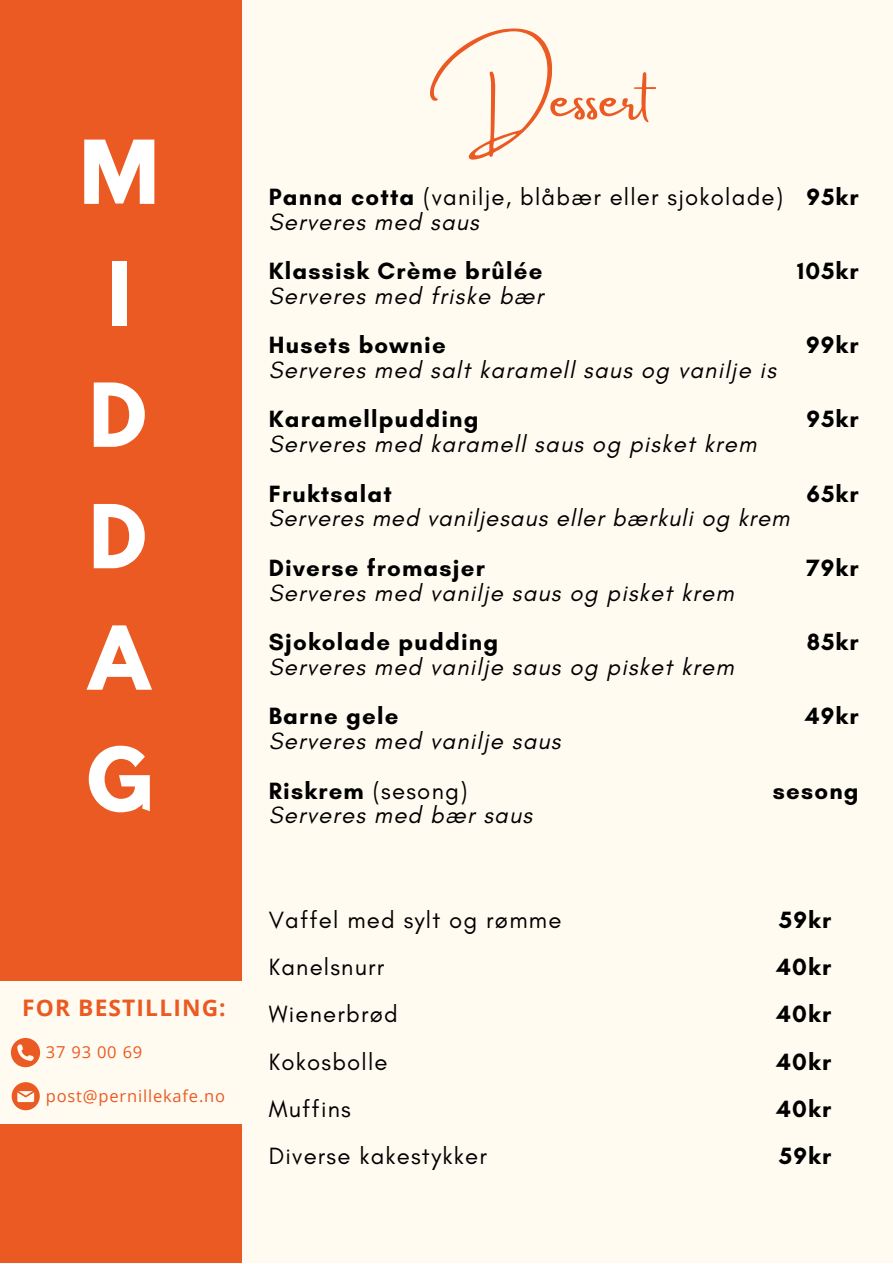
<style>
.page{position:relative;width:893px;height:1264px;background:#fff}
.page>*{position:absolute;margin:0;border:0;box-sizing:border-box;transform-origin:0 0}
.t1{font:78px "Hussar Bd";color:#fff}
.t2{font:58.5px "Amsterdam Two";color:#ea5a22}
.t3{font:italic 24px "Glacial Indifference";letter-spacing:.05em;color:#000}
.t4{font:700 24px "Glacial Indifference";letter-spacing:.05em;color:#000}
.t5{font:24px "Glacial Indifference";letter-spacing:.05em;color:#000}
.t6{font:700 22.8px "Open Sans";letter-spacing:.05em;color:#ea5a22}
.t7{font:16.5px "Open Sans";letter-spacing:.05em;color:#ea5a22}
.s1{font-weight:700}
</style>
<div class="page">
<div style="left:0;top:0;width:892px;height:1262px;background:#fffbf0"></div>
<div style="left:0;top:0;width:242px;height:1262px;background:#ea5a22"></div>
<div style="left:0;top:981px;width:257px;height:142px;background:#fffbf0"></div>
<svg style="left:11px;top:1038px;width:29px;height:29px"></svg>
<svg style="left:12px;top:1082px;width:28px;height:28px"></svg>
<p class="t1" style="left:79px;top:134px;width:83px">M</p>
<p class="t1" style="left:106px;top:255px;width:28px">I</p>
<p class="t1" style="left:88px;top:376px;width:63px">D</p>
<p class="t1" style="left:88px;top:498px;width:63px">D</p>
<p class="t1" style="left:83px;top:619px;width:74px">A</p>
<p class="t1" style="left:84px;top:741px;width:72px">G</p>
<p class="t6" style="left:22px;top:991px;width:205px">FOR BESTILLING:</p>
<p class="t7" style="left:46px;top:1040px;width:98px">37 93 00 69</p>
<p class="t7" style="left:46px;top:1084px;width:181px">post@pernillekafe.no</p>
<p class="t2" style="left:457px;top:66px;width:196px">Dessert</p>
<p class="t5" style="left:269px;top:182px;width:516px"><span class="s1">Panna cotta</span> (vanilje, blåbær eller sjokolade)</p>
<p class="t3" style="left:269px;top:207px;width:211px">Serveres med saus</p>
<p class="t4" style="left:269px;top:256px;width:275px">Klassisk Crème brûlée</p>
<p class="t3" style="left:269px;top:281px;width:276px">Serveres med friske bær</p>
<p class="t4" style="left:269px;top:330px;width:178px">Husets bownie</p>
<p class="t3" style="left:269px;top:355px;width:508px">Serveres med salt karamell saus og vanilje is</p>
<p class="t4" style="left:269px;top:404px;width:211px">Karamellpudding</p>
<p class="t3" style="left:269px;top:429px;width:489px">Serveres med karamell saus og pisket krem</p>
<p class="t4" style="left:269px;top:479px;width:124px">Fruktsalat</p>
<p class="t3" style="left:269px;top:503px;width:522px">Serveres med vaniljesaus eller bærkuli og krem</p>
<p class="t4" style="left:269px;top:553px;width:217px">Diverse fromasjer</p>
<p class="t3" style="left:269px;top:578px;width:466px">Serveres med vanilje saus og pisket krem</p>
<p class="t4" style="left:269px;top:627px;width:231px">Sjokolade pudding</p>
<p class="t3" style="left:269px;top:652px;width:466px">Serveres med vanilje saus og pisket krem</p>
<p class="t4" style="left:269px;top:701px;width:131px">Barne gele</p>
<p class="t3" style="left:269px;top:726px;width:293px">Serveres med vanilje saus</p>
<p class="t5" style="left:269px;top:775px;width:200px"><span class="s1">Riskrem</span> (sesong)</p>
<p class="t3" style="left:269px;top:800px;width:265px">Serveres med bær saus</p>
<p class="t4" style="left:806px;top:182px;width:54px">95kr</p>
<p class="t4" style="left:797px;top:256px;width:63px">105kr</p>
<p class="t4" style="left:806px;top:330px;width:54px">99kr</p>
<p class="t4" style="left:806px;top:404px;width:54px">95kr</p>
<p class="t4" style="left:806px;top:479px;width:54px">65kr</p>
<p class="t4" style="left:806px;top:553px;width:54px">79kr</p>
<p class="t4" style="left:806px;top:627px;width:53px">85kr</p>
<p class="t4" style="left:805px;top:701px;width:55px">49kr</p>
<p class="t4" style="left:772px;top:775px;width:87px">sesong</p>
<p class="t5" style="left:269px;top:905px;width:294px">Vaffel med sylt og rømme</p>
<p class="t5" style="left:269px;top:952px;width:117px">Kanelsnurr</p>
<p class="t5" style="left:269px;top:999px;width:130px">Wienerbrød</p>
<p class="t5" style="left:269px;top:1046px;width:120px">Kokosbolle</p>
<p class="t5" style="left:269px;top:1093px;width:83px">Muffins</p>
<p class="t5" style="left:269px;top:1141px;width:219px">Diverse kakestykker</p>
<p class="t4" style="left:779px;top:905px;width:54px">59kr</p>
<p class="t4" style="left:776px;top:952px;width:56px">40kr</p>
<p class="t4" style="left:776px;top:999px;width:56px">40kr</p>
<p class="t4" style="left:776px;top:1046px;width:56px">40kr</p>
<p class="t4" style="left:776px;top:1093px;width:56px">40kr</p>
<p class="t4" style="left:779px;top:1141px;width:54px">59kr</p>
</div>
